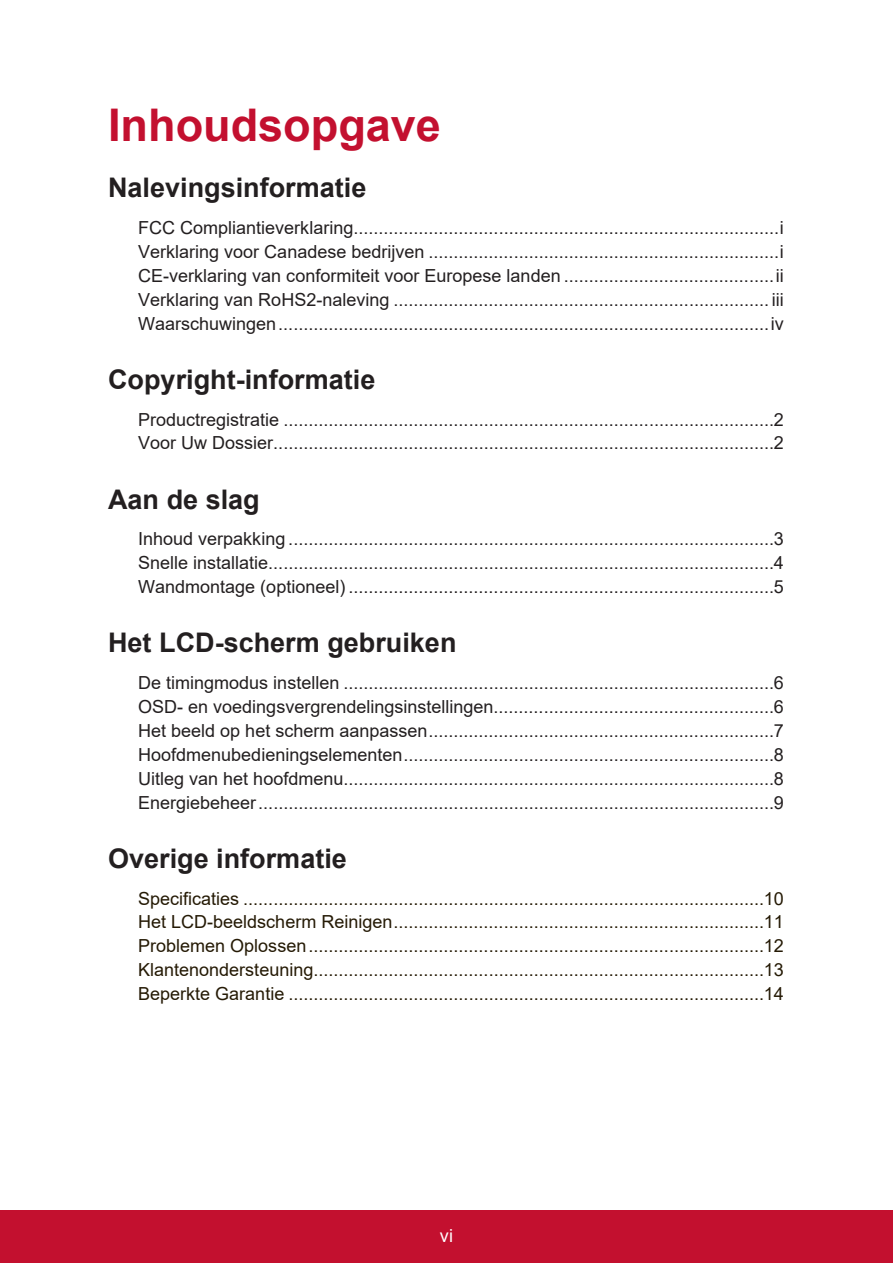
<style>
.page{position:relative;width:893px;height:1263px;background:#fff}
.page>*{position:absolute;margin:0;border:0;box-sizing:border-box;transform-origin:0 0}
.t1{font:700 45px "Arial";color:#c3102f}
.t2{font:700 27px "Arial";color:#231f20}
.t3{font:18px/24px "Arial";color:#231f20;text-align:justify}
.t4{font:18px/24px "Arial";color:#251a05;text-align:justify}
.t5{font:18px "Arial";color:#fff}
</style>
<div class="page">
<div style="left:0;top:1210px;width:892px;height:53px;background:#c3102f"></div>
<h1 class="t1" style="left:108px;top:93px;width:334px">Inhoudsopgave</h1>
<h2 class="t2" style="left:108px;top:169px;width:260px">Nalevingsinformatie</h2>
<p class="t3" style="left:138px;top:215px;width:646px">FCC Compliantieverklaring.....................................................................................i Verklaring voor Canadese bedrijven ......................................................................i CE-verklaring van conformiteit voor Europese landen ..........................................ii Verklaring van RoHS2-naleving ........................................................................... iii Waarschuwingen..................................................................................................iv</p>
<h2 class="t2" style="left:108px;top:360px;width:269px">Copyright-informatie</h2>
<p class="t3" style="left:138px;top:407px;width:646px">Productregistratie ..................................................................................................2<br>Voor Uw Dossier....................................................................................................2</p>
<h2 class="t2" style="left:108px;top:480px;width:153px">Aan de slag</h2>
<p class="t3" style="left:138px;top:527px;width:646px">Inhoud verpakking .................................................................................................3<br>Snelle installatie.....................................................................................................4<br>Wandmontage (optioneel) .....................................................................................5</p>
<h2 class="t2" style="left:108px;top:624px;width:350px">Het LCD-scherm gebruiken</h2>
<p class="t3" style="left:138px;top:670px;width:647px">De timingmodus instellen ......................................................................................6<br>OSD- en voedingsvergrendelingsinstellingen........................................................6<br>Het beeld op het scherm aanpassen.....................................................................7<br>Hoofdmenubedieningselementen..........................................................................8<br>Uitleg van het hoofdmenu......................................................................................8<br>Energiebeheer.......................................................................................................9</p>
<h2 class="t2" style="left:108px;top:839px;width:240px">Overige informatie</h2>
<p class="t4" style="left:138px;top:886px;width:646px">Specificaties ........................................................................................................10<br>Het LCD-beeldscherm Reinigen..........................................................................11<br>Problemen Oplossen...........................................................................................12<br>Klantenondersteuning..........................................................................................13<br>Beperkte Garantie ...............................................................................................14</p>
<p class="t5" style="left:440px;top:1223px;width:14px">vi</p>
</div>
